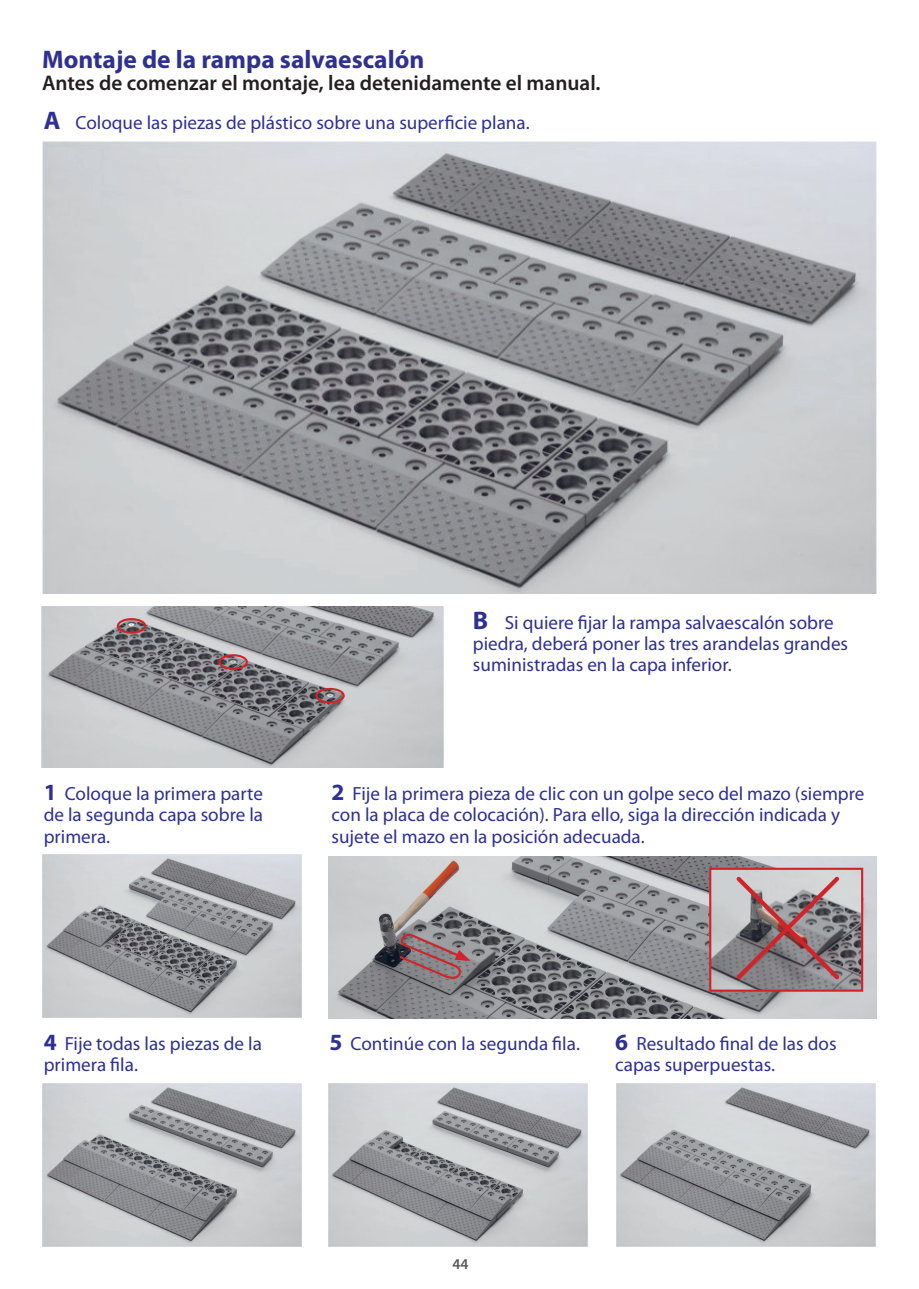
<style>
.page{position:relative;width:919px;height:1289px;background:#fff}
.page>*{position:absolute;margin:0;border:0;box-sizing:border-box;transform-origin:0 0}
.t1{font:700 25.5px "Myriad Pro";color:#2e3092}
.t2{font:600 21.15px "Myriad Pro";color:#231f20}
.t3{font:19.05px/21.1px "Myriad Pro";color:#2e3092}
.t4{font:600 15px "Myriad Pro";color:#57585a}
.s1{font-weight:700;font-size:25.5px}
.s2{font-weight:700;font-size:23.4px}
</style>
<div class="page">
<img style="left:43px;top:854px;width:258px;height:163px">
<img style="left:43px;top:1083px;width:258px;height:162px">
<img style="left:328px;top:1083px;width:259px;height:162px">
<img style="left:616px;top:1083px;width:259px;height:162px">
<img style="left:328px;top:856px;width:548px;height:162px">
<img style="left:41px;top:606px;width:402px;height:161px">
<div style="left:117px;top:618px;width:29px;height:15px;border:2px solid #d1232a;border-radius:50%"></div>
<div style="left:218px;top:654px;width:30px;height:15px;border:2px solid #d1232a;border-radius:50%"></div>
<div style="left:315px;top:688px;width:30px;height:15px;border:2px solid #d1232a;border-radius:50%"></div>
<svg style="left:398px;top:930px;width:72px;height:49px;background:#8d757a"></svg>
<img style="left:712px;top:870px;width:148px;height:118px">
<div style="left:709px;top:867px;width:154px;height:124px;border:2px solid #d1232a"></div>
<svg style="left:732px;top:872px;width:110px;height:111px;background:#9a888b"></svg>
<img style="left:42px;top:141px;width:834px;height:452px">
<h1 class="t1" style="left:42px;top:45px;width:383px">Montaje de la rampa salvaescalón</h1>
<p class="t2" style="left:42px;top:72px;width:560px">Antes de comenzar el montaje, lea detenidamente el manual.</p>
<p class="t3" style="left:44px;top:112px;width:487px"><span class="s1">A</span> Coloque las piezas de plástico sobre una superficie plana.</p>
<p class="t3" style="left:44px;top:783px;width:221px;text-align:justify"><span class="s2">1</span> Coloque la primera parte de la segunda capa sobre la primera.</p>
<p class="t3" style="left:473px;top:612px;width:376px"><span class="s1">B</span> Si quiere fijar la rampa salvaescalón sobre piedra, deberá poner las tres arandelas grandes suministradas en la capa inferior.</p>
<p class="t3" style="left:331px;top:783px;width:534px"><span class="s2">2</span> Fije la primera pieza de clic con un golpe seco del mazo (siempre con la placa de colocación). Para ello, siga la dirección indicada y sujete el mazo en la posición adecuada.</p>
<p class="t3" style="left:44px;top:1033px;width:220px"><span class="s2">4</span> Fije todas las piezas de la primera fila.</p>
<p class="t3" style="left:329px;top:1033px;width:252px"><span class="s2">5</span> Continúe con la segunda fila.</p>
<p class="t3" style="left:615px;top:1033px;width:223px"><span class="s2">6</span> Resultado final de las dos capas superpuestas.</p>
<p class="t4" style="left:452px;top:1255px;width:18px">44</p>
</div>
